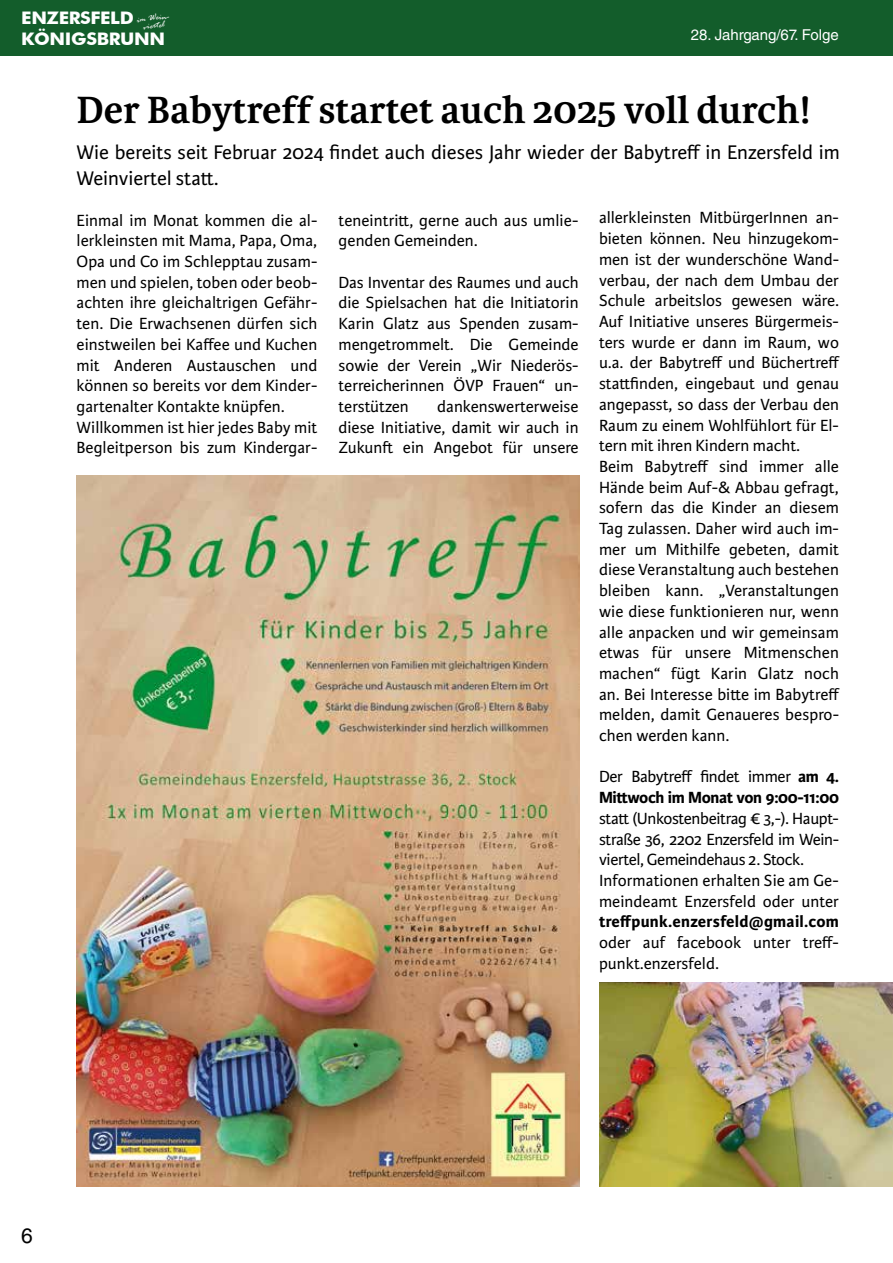
<style>
.page{position:relative;width:893px;height:1263px;background:#fff}
.page>*{position:absolute;margin:0;border:0;box-sizing:border-box;transform-origin:0 0}
.t1{font:700 40.5px "Karmina";color:#000}
.t2{font:21px/25.5px "Karmina Sans";color:#000}
.t3{font:21px "Helvetica LT Std";color:#000}
.t4{font:17.25px/20.7px "Karmina Sans";letter-spacing:.005em;color:#000}
.t5{font:17.25px/20.7px "Karmina Sans";letter-spacing:-.02em;color:#000}
.t6{font:700 17.25px/20.7px "Karmina Sans";letter-spacing:-.02em;color:#000}
.t7{font:700 17.25px "Karmina Sans";color:#000}
.t8{font:700 17.25px/20.5px "Futura BT";letter-spacing:-.02em;color:#fff;scale:1.06 1}
.t9{font:15px "Helvetica LT Std";color:#fff}
.t10{font:italic 9.6px/7.6px "Rage";color:#fff;text-align:center}
.s1{font-weight:400}
</style>
<div class="page">
<div style="left:0;top:0;width:893px;height:55px;background:#135d2b"></div>
<img style="left:77px;top:476px;width:502px;height:710px">
<img style="left:599px;top:982px;width:294px;height:204px">
<p class="t8" style="left:21px;top:7px;width:137px">ENZERSFELD<br>KÖNIGSBRUNN</p>
<p class="t10" style="left:137px;top:17px;width:36px;rotate:-7deg">im Wein&shy;viertel</p>
<p class="t9" style="left:691px;top:26px;width:150px">28. Jahrgang/67. Folge</p>
<h1 class="t1" style="left:77px;top:87px;width:736px">Der Babytreff startet auch 2025 voll durch!</h1>
<p class="t2" style="left:77px;top:140px;width:765px">Wie bereits seit Februar 2024 findet auch dieses Jahr wieder der Babytreff in Enzersfeld im<br>Weinviertel statt.</p>
<p class="t4" style="left:77px;top:210px;width:242px">Einmal im Monat kommen die al&shy;lerkleinsten mit Mama, Papa, Oma,<br>Opa und Co im Schlepptau zusam&shy;men und spielen, toben oder beob&shy;achten ihre gleichaltrigen Gefähr&shy;ten. Die Erwachsenen dürfen sich einstweilen bei Kaffee und Kuchen mit Anderen Austauschen und können so bereits vor dem Kinder&shy;gartenalter Kontakte knüpfen.<br>Willkommen ist hier jedes Baby mit<br>Begleitperson bis zum Kindergar-</p>
<p class="t4" style="left:599px;top:208px;width:242px">allerkleinsten MitbürgerInnen an&shy;bieten können. Neu hinzugekom&shy;men ist der wunderschöne Wand&shy;verbau, der nach dem Umbau der<br>Schule arbeitslos gewesen wäre.<br>Auf Initiative unseres Bürgermeis&shy;ters wurde er dann im Raum, wo u.a. der Babytreff und Büchertreff stattfinden, eingebaut und genau angepasst, so dass der Verbau den<br>Raum zu einem Wohlfühlort für El&shy;tern mit ihren Kindern macht.<br>Beim Babytreff sind immer alle<br>Hände beim Auf-&amp; Abbau gefragt, sofern das die Kinder an diesem<br>Tag zulassen. Daher wird auch im&shy;mer um Mithilfe gebeten, damit diese Veranstaltung auch bestehen bleiben kann. „Veranstaltungen wie diese funktionieren nur, wenn alle anpacken und wir gemeinsam etwas für unsere Mitmenschen machen“ fügt Karin Glatz noch an. Bei Interesse bitte im Babytreff melden, damit Genaueres bespro&shy;chen werden kann.</p>
<p class="t6" style="left:599px;top:767px;width:241px"><span class="s1">Der Babytreff findet immer</span> am 4.<br>Mittwoch im Monat von 9:00-11:00</p>
<p class="t5" style="left:599px;top:808px;width:241px">statt (Unkostenbeitrag € 3,-). Haupt&shy;straße 36, 2202 Enzersfeld im Wein&shy;viertel, Gemeindehaus 2. Stock.<br>Informationen erhalten Sie am Ge&shy;meindeamt Enzersfeld oder unter</p>
<p class="t7" style="left:599px;top:912px;width:241px">treffpunk.enzersfeld@gmail.com</p>
<p class="t4" style="left:599px;top:932px;width:241px">oder auf facebook unter treff&shy;punkt.enzersfeld.</p>
<p class="t4" style="left:339px;top:210px;width:241px">teneintritt, gerne auch aus umlie&shy;genden Gemeinden.</p>
<p class="t4" style="left:339px;top:272px;width:241px;text-align:justify">Das Inventar des Raumes und auch die Spielsachen hat die Initiatorin Karin Glatz aus Spenden zusam&shy;mengetrommelt. Die Gemeinde sowie der Verein „Wir Niederös&shy;terreicherinnen ÖVP Frauen“ un&shy;terstützen</p>
<p class="t4" style="left:339px;top:396px;width:241px;text-align:justify;text-indent:99px">dankenswerterweise diese Initiative, damit wir auch in Zukunft ein Angebot für unsere</p>
<p class="t3" style="left:21px;top:1224px;width:13px">6</p>
</div>
